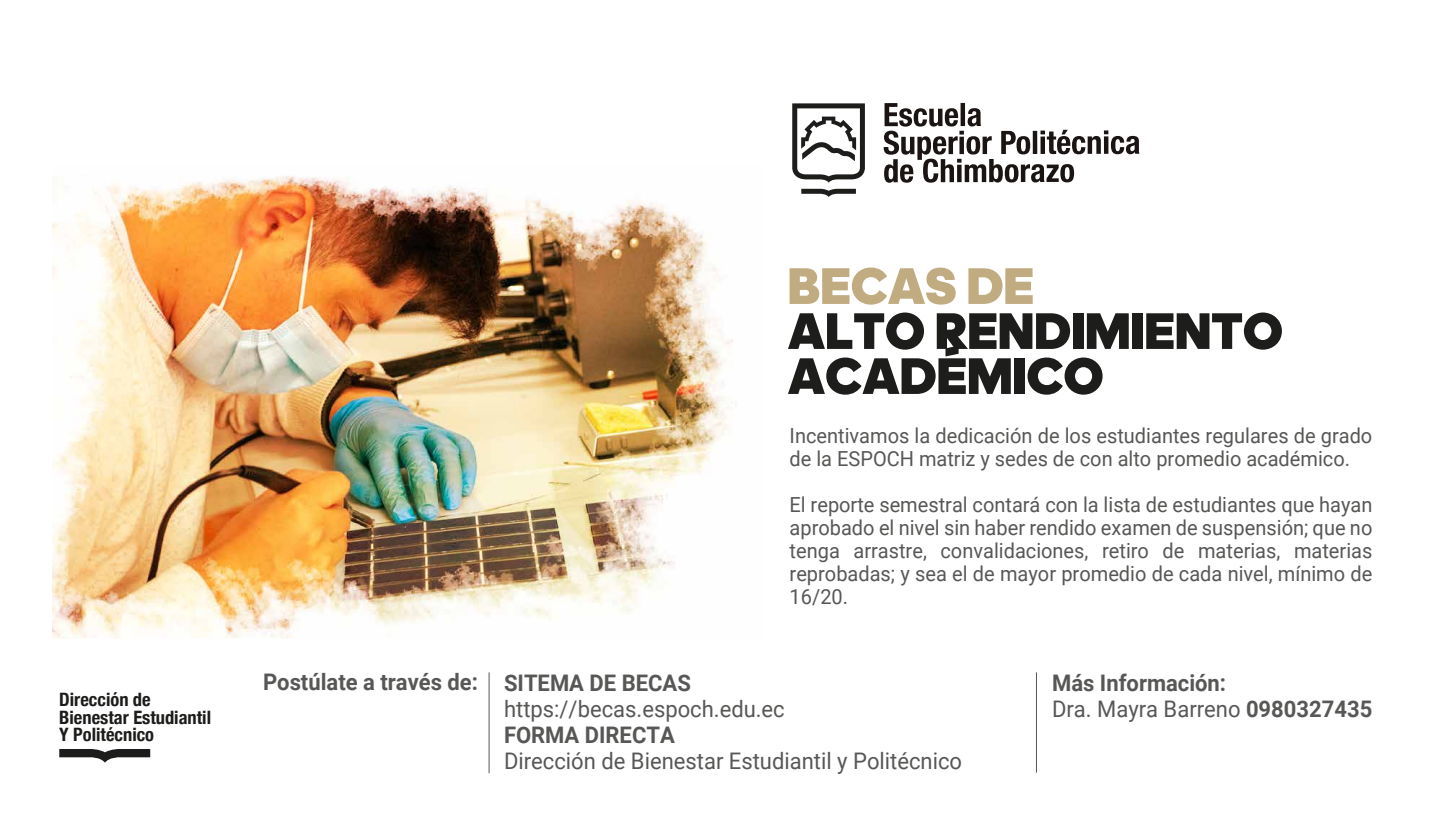
<style>
.page{position:relative;width:1451px;height:833px;background:#fff}
.page>*{position:absolute;margin:0;border:0;box-sizing:border-box;transform-origin:0 0}
.t1{font:900 52px/45px "adineue PRO";color:#1d1d1b}
.t2{font:900 52px "adineue PRO";color:#c1ab80}
.t3{font:700 22.8px/26px "Roboto";color:#575756;scale:.96 1}
.t4{font:22.8px "Roboto";color:#575756;scale:.96 1}
.t5{font:20.7px/23px "Roboto";color:#575756;scale:.96 1}
.t6{font:700 condensed 18.4px/17.3px "Helvetica Neue";color:#1c1c1a}
.s1{font-weight:400}
</style>
<div class="page">
<svg style="left:59px;top:749px;width:91px;height:13px"></svg>
<img style="left:53px;top:176px;width:680px;height:462px">
<hr style="left:488px;top:672px;width:1px;height:101px;background:#575756">
<hr style="left:1036px;top:672px;width:1px;height:100px;background:#575756">
<svg style="left:884px;top:103px;width:255px;height:80px"></svg>
<svg style="left:792px;top:103px;width:73px;height:94px"></svg>
<p class="t6" style="left:59px;top:689px;width:153px">Dirección de<br>Bienestar Estudiantil<br>Y Politécnico</p>
<h1 class="t2" style="left:788px;top:254px;width:248px">BECAS DE</h1>
<h1 class="t1" style="left:788px;top:308px;width:497px">ALTO RENDIMIENTO<br>ACADÉMICO</h1>
<p class="t5" style="left:789px;top:423px;width:608px">Incentivamos la dedicación de los estudiantes regulares de grado de la ESPOCH matriz y sedes de con alto promedio académico.</p>
<p class="t5" style="left:789px;top:492px;width:608px;text-align:justify">El reporte semestral contará con la lista de estudiantes que hayan aprobado el nivel sin haber rendido examen de suspensión; que no tenga arrastre, convalidaciones, retiro de materias, materias reprobadas; y sea el de mayor promedio de cada nivel, mínimo de 16/20.</p>
<p class="t3" style="left:263px;top:667px;width:447px">Postúlate a través de: SITEMA DE BECAS</p>
<p class="t4" style="left:504px;top:692px;width:294px">https://becas.espoch.edu.ec</p>
<p class="t3" style="left:504px;top:720px;width:179px">FORMA DIRECTA</p>
<p class="t4" style="left:504px;top:744px;width:479px">Dirección de Bienestar Estudiantil y Politécnico</p>
<p class="t3" style="left:1052px;top:668px;width:335px">Más Información:<br><span class="s1">Dra. Mayra Barreno</span> 0980327435</p>
</div>
